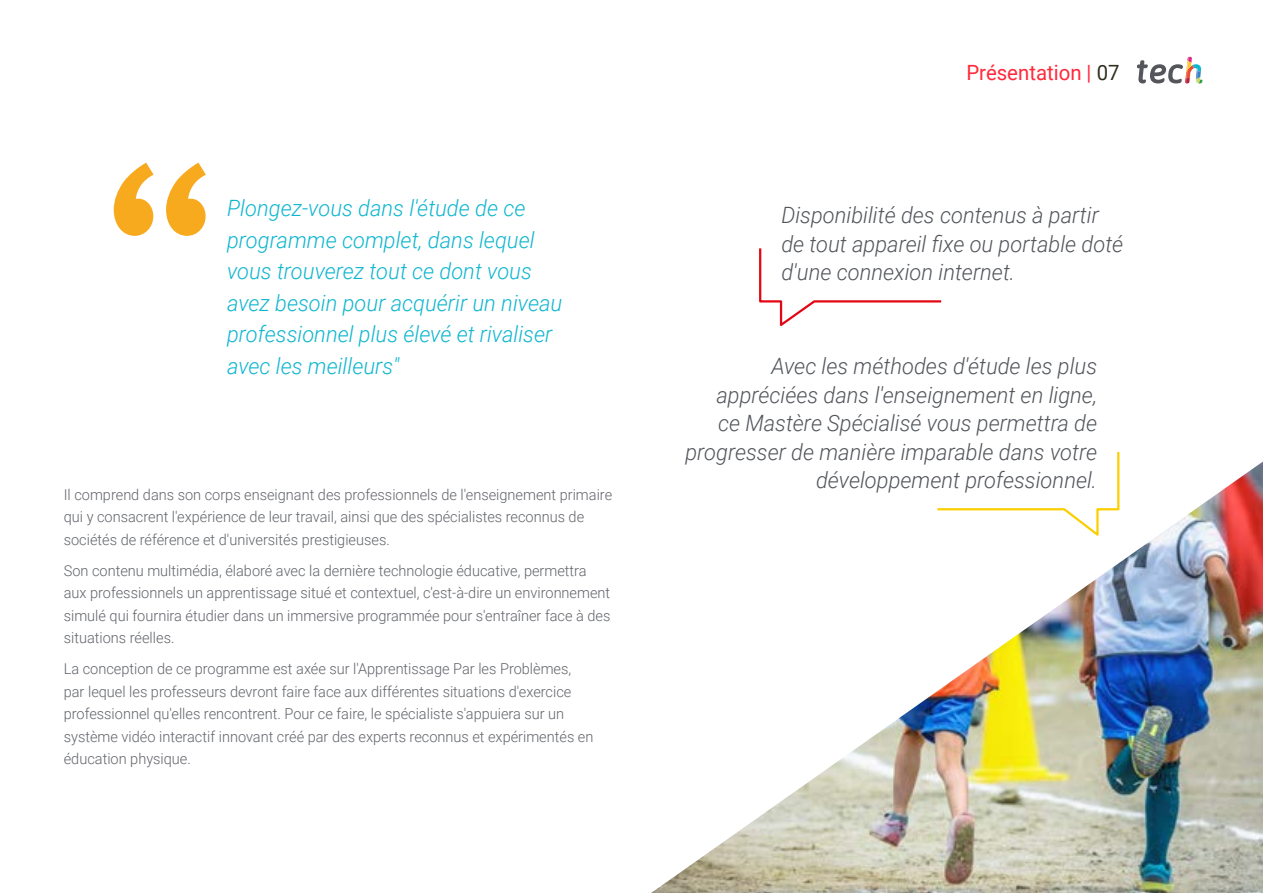
<style>
.page{position:relative;width:1263px;height:893px;background:#fff}
.page>*{position:absolute;margin:0;border:0;box-sizing:border-box;transform-origin:0 0}
.t1{font:italic 300 22.5px/28.5px "Roboto";color:#52555b;text-align:right}
.t2{font:italic 300 22.5px/31.5px "Roboto";color:#0fb6cf}
.t3{font:21px "Roboto";color:#ff293a}
.t4{font:300 15px/22.5px "Roboto";color:#61646a}
.s1{color:#312e20}
</style>
<div class="page">
<svg style="left:114px;top:163px;width:92px;height:73px"></svg>
<svg style="left:759px;top:248px;width:183px;height:78px"></svg>
<img style="left:651px;top:461px;width:612px;height:432px">
<svg style="left:1137px;top:57px;width:65px;height:27px"></svg>
<h1 class="t2" style="left:227px;top:192px;width:337px">Plongez-vous dans l'étude de ce programme complet, dans lequel vous trouverez tout ce dont vous avez besoin pour acquérir un niveau professionnel plus élevé et rivaliser avec les meilleurs"</h1>
<p class="t4" style="left:64px;top:482px;width:550px">Il comprend dans son corps enseignant des professionnels de l'enseignement primaire qui y consacrent l'expérience de leur travail, ainsi que des spécialistes reconnus de sociétés de référence et d'universités prestigieuses.</p>
<p class="t4" style="left:64px;top:558px;width:548px">Son contenu multimédia, élaboré avec la dernière technologie éducative, permettra aux professionnels un apprentissage situé et contextuel, c'est-à-dire un environnement simulé qui fournira étudier dans un immersive programmée pour s'entraîner face à des situations réelles.</p>
<p class="t4" style="left:64px;top:657px;width:531px">La conception de ce programme est axée sur l'Apprentissage Par les Problèmes, par lequel les professeurs devront faire face aux différentes situations d'exercice professionnel qu'elles rencontrent. Pour ce faire, le spécialiste s'appuiera sur un système vidéo interactif innovant créé par des experts reconnus et expérimentés en éducation physique.</p>
<h2 class="t3" style="left:966px;top:57px;width:155px">Présentation | <span class="s1">07</span></h2>
<h1 class="t1" style="left:781px;top:200px;width:343px;text-align:left">Disponibilité des contenus à partir de tout appareil fixe ou portable doté d'une connexion internet.</h1>
<h1 class="t1" style="left:685px;top:351px;width:413px">Avec les méthodes d'étude les plus appréciées dans l'enseignement en ligne,<br>ce Mastère Spécialisé vous permettra de progresser de manière imparable dans votre développement professionnel.</h1>
</div>
